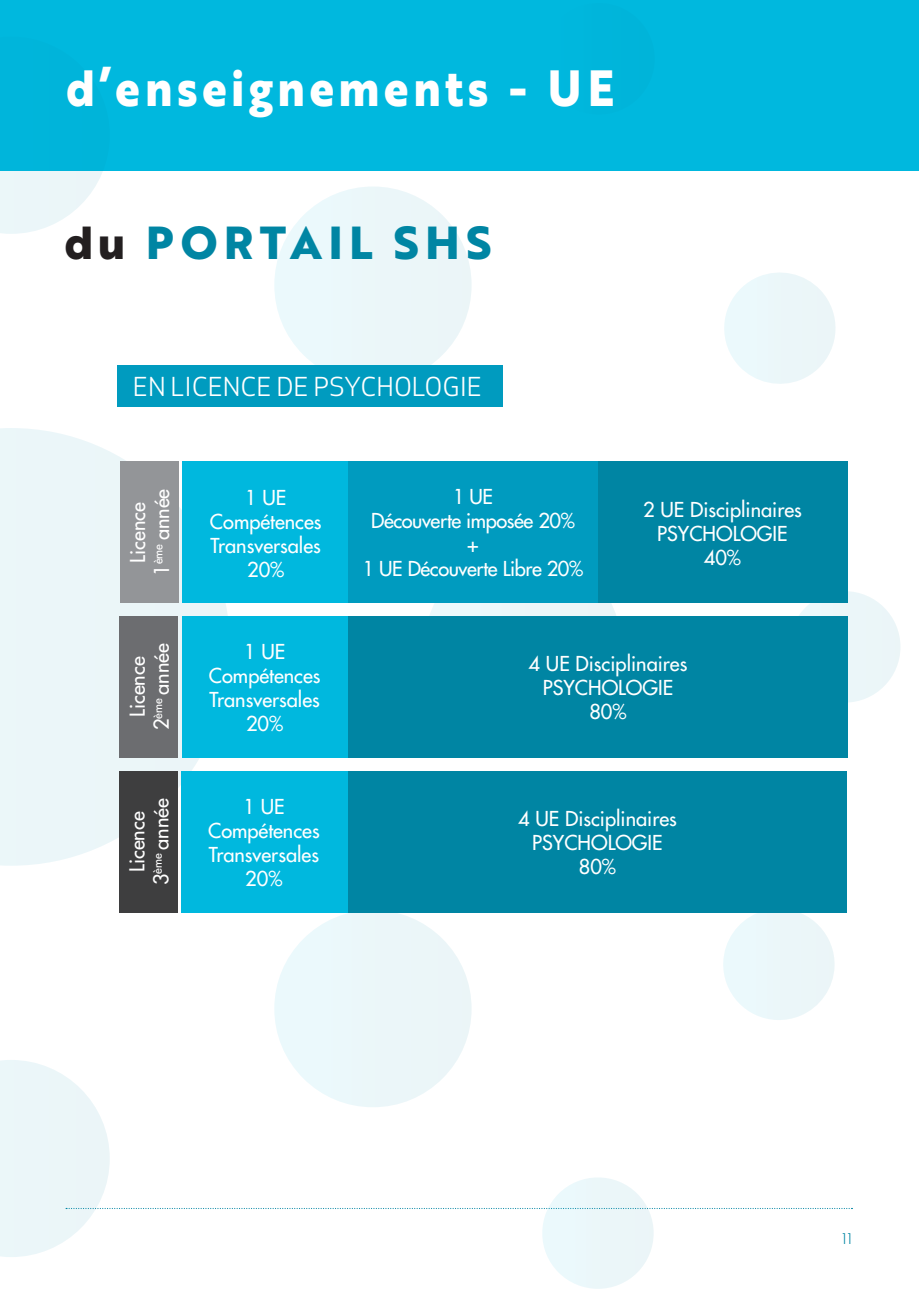
<style>
.page{position:relative;width:919px;height:1289px;background:#fff}
.page>*{position:absolute;margin:0;border:0;box-sizing:border-box;transform-origin:0 0}
.sous-titre{font:700 49.5px "Brother 1816 Extra";letter-spacing:.1em;color:#fff;scale:.91 1}
.sous-titre-2{font:700 45px "Brother 1816 Extra";letter-spacing:.14em;color:#0085a3}
.En-têtes_continus_Nu{font:25.5px "Apex New";letter-spacing:.02em;color:#fff}
.t1{font:500 19.95px/24px "Futura Std";color:#fff}
.t2{font:500 19.95px "Futura Std";letter-spacing:-.02em;color:#fff}
.t3{font:15px "Brother 1816 Light";color:#0085a3}
.s1{color:#231f20}
</style>
<div class="page">
<div style="left:0;top:0;width:918px;height:170px;background:#00b8de"></div>
<svg style="left:0;top:428px;width:230px;height:437px;background:#ebf5f8"></svg>
<div style="left:424px;top:548px;width:197px;height:197px;background:#ebf7f9;border-radius:50%"></div>
<svg style="left:274px;top:187px;width:197px;height:179px"></svg>
<svg style="left:0;top:170px;width:110px;height:64px"></svg>
<div style="left:789px;top:591px;width:111px;height:111px;background:#ebf6f8;border-radius:50%"></div>
<svg style="left:0;top:908px;width:852px;height:380px"></svg>
<svg style="left:724px;top:272px;width:112px;height:112px"></svg>
<div style="left:117px;top:366px;width:385px;height:41px;background:#009bbf"></div>
<div style="left:182px;top:616px;width:665px;height:141px;background:#00b8de"></div>
<div style="left:348px;top:616px;width:499px;height:141px;background:#0085a3"></div>
<div style="left:119px;top:616px;width:59px;height:141px;background:#6c6d70"></div>
<div style="left:182px;top:461px;width:665px;height:142px;background:#00b8de"></div>
<div style="left:597px;top:461px;width:250px;height:142px;background:#0085a3"></div>
<div style="left:348px;top:461px;width:249px;height:142px;background:#009bbf"></div>
<div style="left:120px;top:461px;width:58px;height:142px;background:#939598"></div>
<div style="left:348px;top:771px;width:498px;height:141px;background:#0085a3"></div>
<div style="left:119px;top:771px;width:58px;height:141px;background:#3e3e3f"></div>
<div style="left:181px;top:771px;width:167px;height:141px;background:#00b8de"></div>
<p class="sous-titre" style="left:66px;top:50px;width:603px">d’enseignements - UE</p>
<p class="sous-titre-2" style="left:65px;top:208px;width:428px"><span class="s1">du</span> PORTAIL SHS</p>
<p class="En-têtes_continus_Nu" style="left:133px;top:370px;width:350px">EN LICENCE DE PSYCHOLOGIE</p>
<p class="t1" style="left:126px;top:562px;width:62px;rotate:-90deg">Licence</p>
<p class="t1" style="left:150px;top:575px;width:88px;rotate:-90deg">1<sup>ème</sup> année</p>
<p class="t1" style="left:245px;top:485px;width:43px">1 UE</p>
<p class="t1" style="left:210px;top:509px;width:113px">Compétences<br>Transversales</p>
<p class="t1" style="left:247px;top:557px;width:39px">20%</p>
<p class="t1" style="left:453px;top:484px;width:41px">1 UE</p>
<p class="t2" style="left:371px;top:508px;width:205px">Découverte imposée 20%</p>
<p class="t1" style="left:467px;top:532px;width:13px">+</p>
<p class="t2" style="left:363px;top:556px;width:222px">1 UE Découverte Libre 20%</p>
<p class="t1" style="left:643px;top:497px;width:160px">2 UE Disciplinaires</p>
<p class="t1" style="left:657px;top:521px;width:132px">PSYCHOLOGIE</p>
<p class="t1" style="left:703px;top:545px;width:39px">40%</p>
<p class="t1" style="left:126px;top:717px;width:62px;rotate:-90deg">Licence</p>
<p class="t1" style="left:150px;top:730px;width:88px;rotate:-90deg">2<sup>ème</sup> année</p>
<p class="t1" style="left:244px;top:639px;width:43px">1 UE</p>
<p class="t1" style="left:209px;top:663px;width:113px">Compétences<br>Transversales</p>
<p class="t1" style="left:246px;top:711px;width:39px">20%</p>
<p class="t1" style="left:125px;top:872px;width:62px;rotate:-90deg">Licence</p>
<p class="t1" style="left:149px;top:885px;width:88px;rotate:-90deg">3<sup>ème</sup> année</p>
<p class="t1" style="left:243px;top:794px;width:43px">1 UE</p>
<p class="t1" style="left:208px;top:818px;width:113px">Compétences<br>Transversales</p>
<p class="t1" style="left:245px;top:866px;width:39px">20%</p>
<p class="t1" style="left:528px;top:651px;width:160px">4 UE Disciplinaires</p>
<p class="t1" style="left:542px;top:675px;width:132px">PSYCHOLOGIE</p>
<p class="t1" style="left:589px;top:699px;width:39px">80%</p>
<p class="t1" style="left:518px;top:807px;width:160px">4 UE Disciplinaires</p>
<p class="t1" style="left:532px;top:831px;width:132px">PSYCHOLOGIE</p>
<p class="t1" style="left:578px;top:855px;width:39px">80%</p>
<p class="t3" style="left:842px;top:1227px;width:11px">11</p>
</div>
